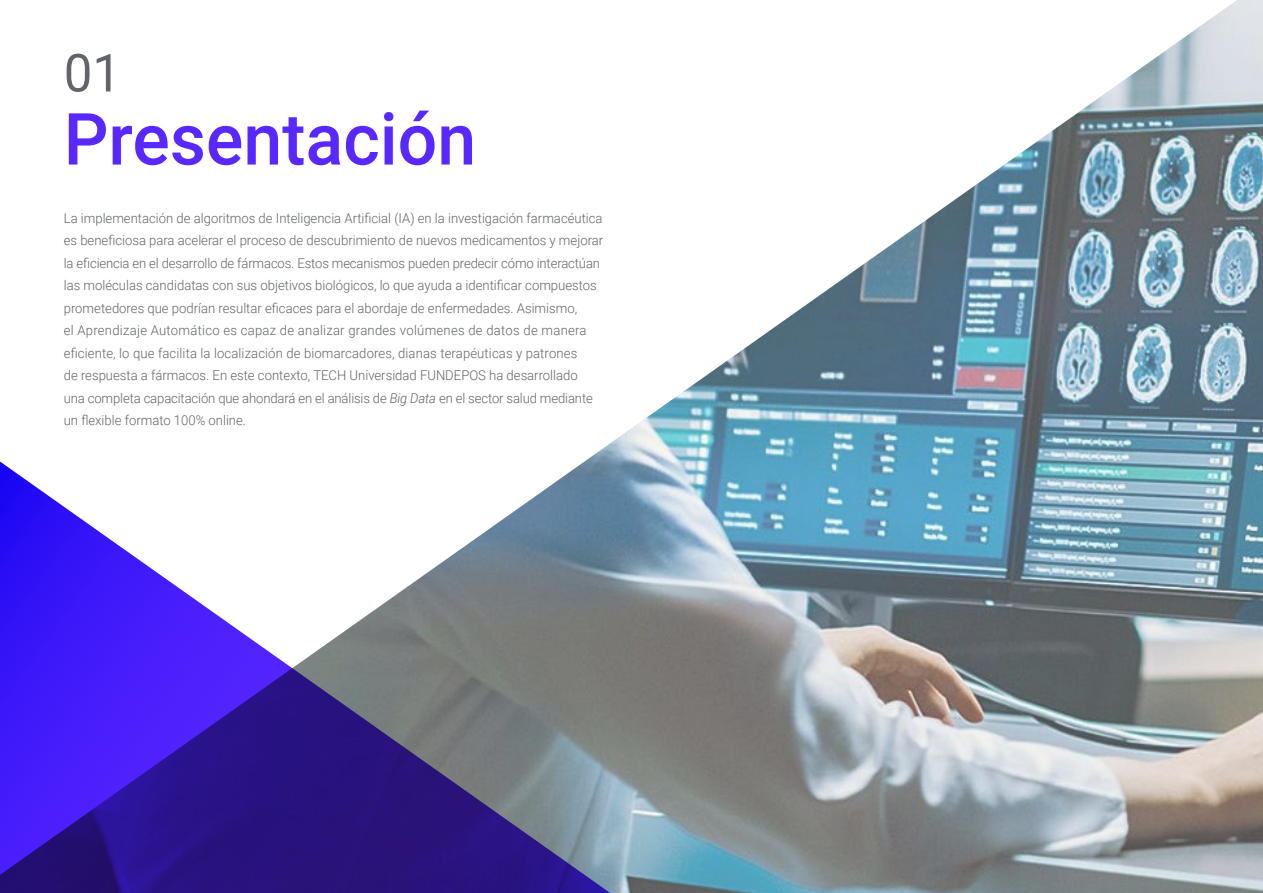
<style>
.page{position:relative;width:1263px;height:893px;background:#fff}
.page>*{position:absolute;margin:0;border:0;box-sizing:border-box;transform-origin:0 0}
.t1{font:500 72px "Roboto";color:#5927ff}
.t2{font:52.5px "Roboto";color:#61646a}
.t3{font:300 13.5px/22.5px "Roboto";color:#61646a}
.s1{font-style:italic}
</style>
<div class="page">
<img style="left:607px;top:0;width:656px;height:893px">
<svg style="left:0;top:446px;width:640px;height:447px"></svg>
<h2 class="t2" style="left:64px;top:36px;width:59px">01</h2>
<h1 class="t1" style="left:64px;top:89px;width:414px">Presentación</h1>
<p class="t3" style="left:64px;top:206px;width:541px">La implementación de algoritmos de Inteligencia Artificial (IA) en la investigación farmacéutica es beneficiosa para acelerar el proceso de descubrimiento de nuevos medicamentos y mejorar la eficiencia en el desarrollo de fármacos. Estos mecanismos pueden predecir cómo interactúan las moléculas candidatas con sus objetivos biológicos, lo que ayuda a identificar compuestos prometedores que podrían resultar eficaces para el abordaje de enfermedades. Asimismo,<br>el Aprendizaje Automático es capaz de analizar grandes volúmenes de datos de manera eficiente, lo que facilita la localización de biomarcadores, dianas terapéuticas y patrones<br>de respuesta a fármacos. En este contexto, TECH Universidad FUNDEPOS ha desarrollado<br>una completa capacitación que ahondará en el análisis de <span class="s1">Big Data</span> en el sector salud mediante un flexible formato 100% online.</p>
</div>
